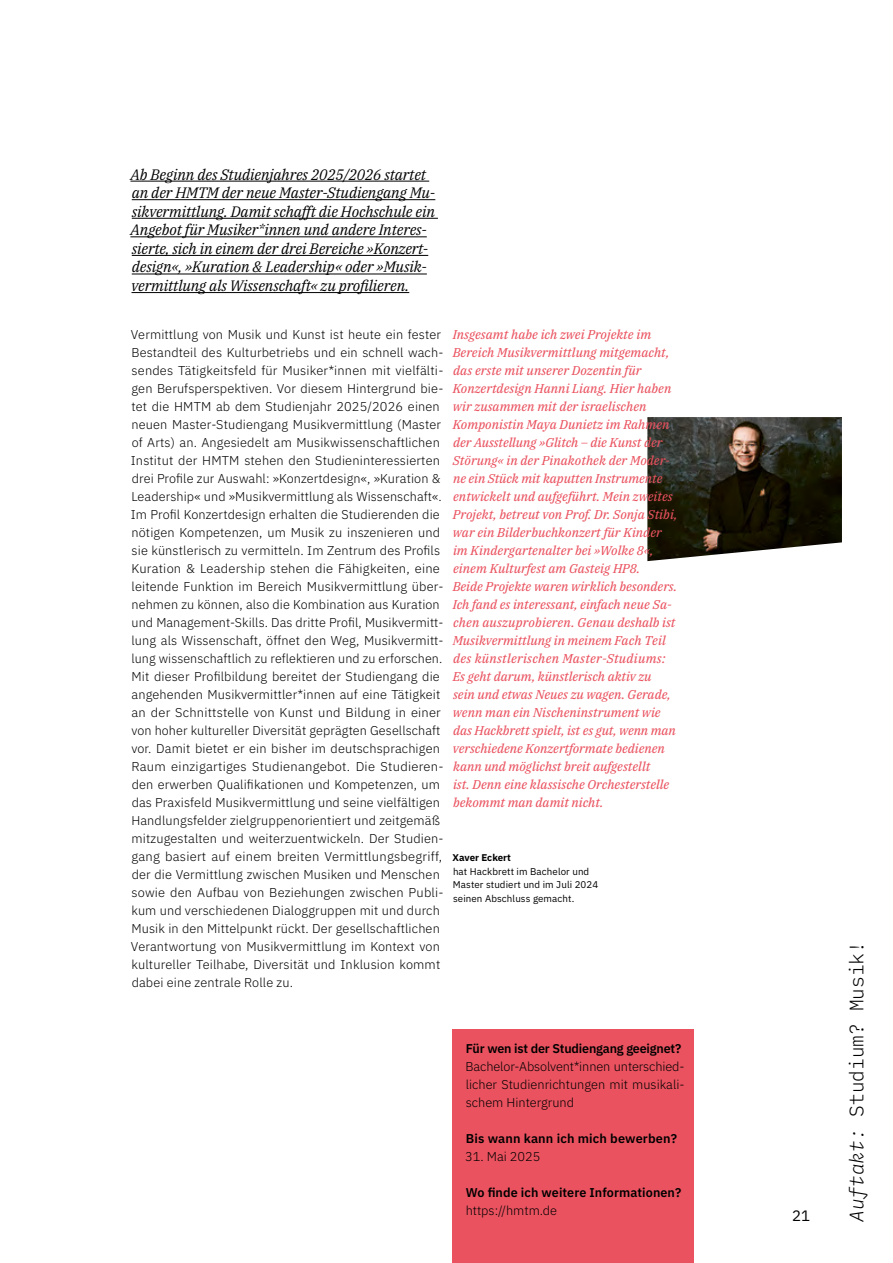
<style>
.page{position:relative;width:893px;height:1263px;background:#fff}
.page>*{position:absolute;margin:0;border:0;box-sizing:border-box;transform-origin:0 0}
.LeadIn_13_16{font:300 19.5px "IBM Plex Mono";color:#000}
.LeadIn_13_16-2{font:italic 15.15px/18.6px "IBM Plex Serif";letter-spacing:-.01em;color:#000}
.t1{font:15px "IBM Plex Mono";color:#000}
.Grundtext_Block_8_5_12_Ohne_Einzug{font:300 12.75px/18px "IBM Plex Sans";letter-spacing:.01em;color:#000;text-align:justify}
.LeadIn_13_16-3{font:italic 12.75px/18px "IBM Plex Serif Text";letter-spacing:-.005em;color:#ea525f}
.Grundtext_Block_8_5_12_Ohne_Einzug-2{font:12.75px "IBM Plex Sans Sm Bld";letter-spacing:.005em;color:#000}
.Grundtext_Block_8_5_12_Ohne_Einzug-3{font:12.75px "IBM Plex Sans Sm Bld";letter-spacing:-.015em;color:#000}
.Grundtext_Block_8_5_12_Ohne_Einzug-4{font:9.75px/13.5px "IBM Plex Sans";letter-spacing:.01em;color:#000}
.Grundtext_Block_8_5_12_Ohne_Einzug-5{font:700 9.75px "IBM Plex Sans";letter-spacing:-.005em;color:#000}
.s1{font-style:italic}
</style>
<div class="page">
<img style="left:647px;top:417px;width:195px;height:144px">
<div style="left:453px;top:1029px;width:241px;height:234px;background:#ea525f"></div>
<hr style="left:130px;top:181px;width:299px;height:1px;background:#000">
<hr style="left:132px;top:199px;width:303px;height:1px;background:#000">
<hr style="left:132px;top:218px;width:306px;height:1px;background:#000">
<hr style="left:130px;top:236px;width:297px;height:1px;background:#000">
<hr style="left:132px;top:255px;width:296px;height:1px;background:#000">
<hr style="left:132px;top:274px;width:295px;height:1px;background:#000">
<hr style="left:132px;top:292px;width:277px;height:1px;background:#000">
<p class="LeadIn_13_16-2" style="left:130px;top:164px;width:306px">Ab Beginn des Studienjahres 2025/2026 startet an der HMTM der neue Master-Studiengang Mu&shy;sikvermittlung. Damit schafft die Hochschule ein Angebot für Musiker*innen und andere Interes&shy;sierte, sich in einem der drei Bereiche »Konzert&shy;design«, »Kuration &amp; Leadership« oder »Musik&shy;vermittlung als Wissenschaft« zu profilieren.</p>
<p class="Grundtext_Block_8_5_12_Ohne_Einzug" style="left:131px;top:324px;width:314px;text-align:left">Vermittlung von Musik und Kunst ist heute ein fester Bestandteil des Kulturbetriebs und ein schnell wach&shy;sendes Tätigkeitsfeld für Musiker*innen mit vielfälti&shy;gen Berufsperspektiven. Vor diesem Hintergrund bie&shy;tet die HMTM ab dem Studienjahr 2025/2026 einen neuen Master-Studiengang Musikvermittlung (Master of Arts) an. Angesiedelt am Musikwissenschaftlichen Institut der HMTM stehen den Studieninteressierten drei Profile zur Auswahl: »Konzertdesign«, »Kuration &amp; Leadership« und »Musikvermittlung als Wissenschaft«.<br>Im Profil Konzertdesign erhalten die Studierenden die nötigen Kompetenzen, um Musik zu inszenieren und sie künstlerisch zu vermitteln. Im Zentrum des Profils Kuration &amp; Leadership stehen die Fähigkeiten, eine leitende Funktion im Bereich Musikvermittlung über&shy;nehmen zu können, also die Kombination aus Kuration und Management-Skills. Das dritte Profil, Musikvermitt&shy;lung als Wissenschaft, öffnet den Weg, Musikvermitt&shy;lung wissenschaftlich zu reflektieren und zu erforschen.<br>Mit dieser Profilbildung bereitet der Studiengang die angehenden Musikvermittler*innen auf eine Tätigkeit an der Schnittstelle von Kunst und Bildung in einer von hoher kultureller Diversität geprägten Gesellschaft vor. Damit bietet er ein bisher im deutschsprachigen Raum einzigartiges Studienangebot. Die Studieren&shy;den erwerben Qualifikationen und Kompetenzen, um das Praxisfeld Musikvermittlung und seine vielfältigen Handlungsfelder zielgruppenorientiert und zeitgemäß mitzugestalten und weiterzuentwickeln. Der Studien&shy;gang basiert auf einem breiten Vermittlungsbegriff, der die Vermittlung zwischen Musiken und Menschen sowie den Aufbau von Beziehungen zwischen Publi&shy;kum und verschiedenen Dialoggruppen mit und durch Musik in den Mittelpunkt rückt. Der gesellschaftlichen Verantwortung von Musikvermittlung im Kontext von kultureller Teilhabe, Diversität und Inklusion kommt dabei eine zentrale Rolle zu.</p>
<p class="LeadIn_13_16-3" style="left:453px;top:324px;width:226px">Insgesamt habe ich zwei Projekte im Bereich Musikvermittlung mitgemacht, das erste mit unserer Dozentin für Konzertdesign Hanni Liang. Hier haben wir zusammen mit der israelischen Komponistin Maya Dunietz im Rahmen der Ausstellung »Glitch – die Kunst der Störung« in der Pinakothek der Moder&shy;ne ein Stück mit kaputten Instrumente entwickelt und aufgeführt. Mein zweites Projekt, betreut von Prof. Dr. Sonja Stibi, war ein Bilderbuchkonzert für Kinder im Kindergartenalter bei »Wolke 8«, einem Kulturfest am Gasteig HP8.</p>
<p class="LeadIn_13_16-3" style="left:453px;top:576px;width:226px">Beide Projekte waren wirklich besonders.<br>Ich fand es interessant, einfach neue Sa&shy;chen auszuprobieren. Genau deshalb ist Musikvermittlung in meinem Fach Teil des künstlerischen Master-Studiums:<br>Es geht darum, künstlerisch aktiv zu<br>sein und etwas Neues zu wagen. Gerade, wenn man ein Nischeninstrument wie das Hackbrett spielt, ist es gut, wenn man verschiedene Konzertformate bedienen kann und möglichst breit aufgestellt<br>ist. Denn eine klassische Orchesterstelle bekommt man damit nicht.</p>
<p class="Grundtext_Block_8_5_12_Ohne_Einzug-5" style="left:453px;top:850px;width:60px">Xaver Eckert</p>
<p class="Grundtext_Block_8_5_12_Ohne_Einzug-4" style="left:453px;top:864px;width:147px">hat Hackbrett im Bachelor und<br>Master studiert und im Juli 2024 seinen Abschluss gemacht.</p>
<p class="Grundtext_Block_8_5_12_Ohne_Einzug-3" style="left:466px;top:1038px;width:217px">Für wen ist der Studiengang geeignet?</p>
<p class="Grundtext_Block_8_5_12_Ohne_Einzug" style="left:466px;top:1056px;width:220px">Bachelor-Absolvent*innen unterschied&shy;licher Studienrichtungen mit musikali&shy;schem Hintergrund</p>
<p class="Grundtext_Block_8_5_12_Ohne_Einzug-2" style="left:466px;top:1128px;width:213px">Bis wann kann ich mich bewerben?</p>
<p class="Grundtext_Block_8_5_12_Ohne_Einzug" style="left:465px;top:1146px;width:77px">31. Mai 2025</p>
<p class="Grundtext_Block_8_5_12_Ohne_Einzug-2" style="left:466px;top:1182px;width:217px">Wo finde ich weitere Informationen?</p>
<p class="Grundtext_Block_8_5_12_Ohne_Einzug" style="left:466px;top:1200px;width:93px">https://hmtm.de</p>
<p class="t1" style="left:792px;top:1204px;width:19px">21</p>
<p class="LeadIn_13_16" style="left:842px;top:1222px;width:282px;rotate:-90deg"><span class="s1">Auftakt:</span> Studium? Musik!</p>
</div>
